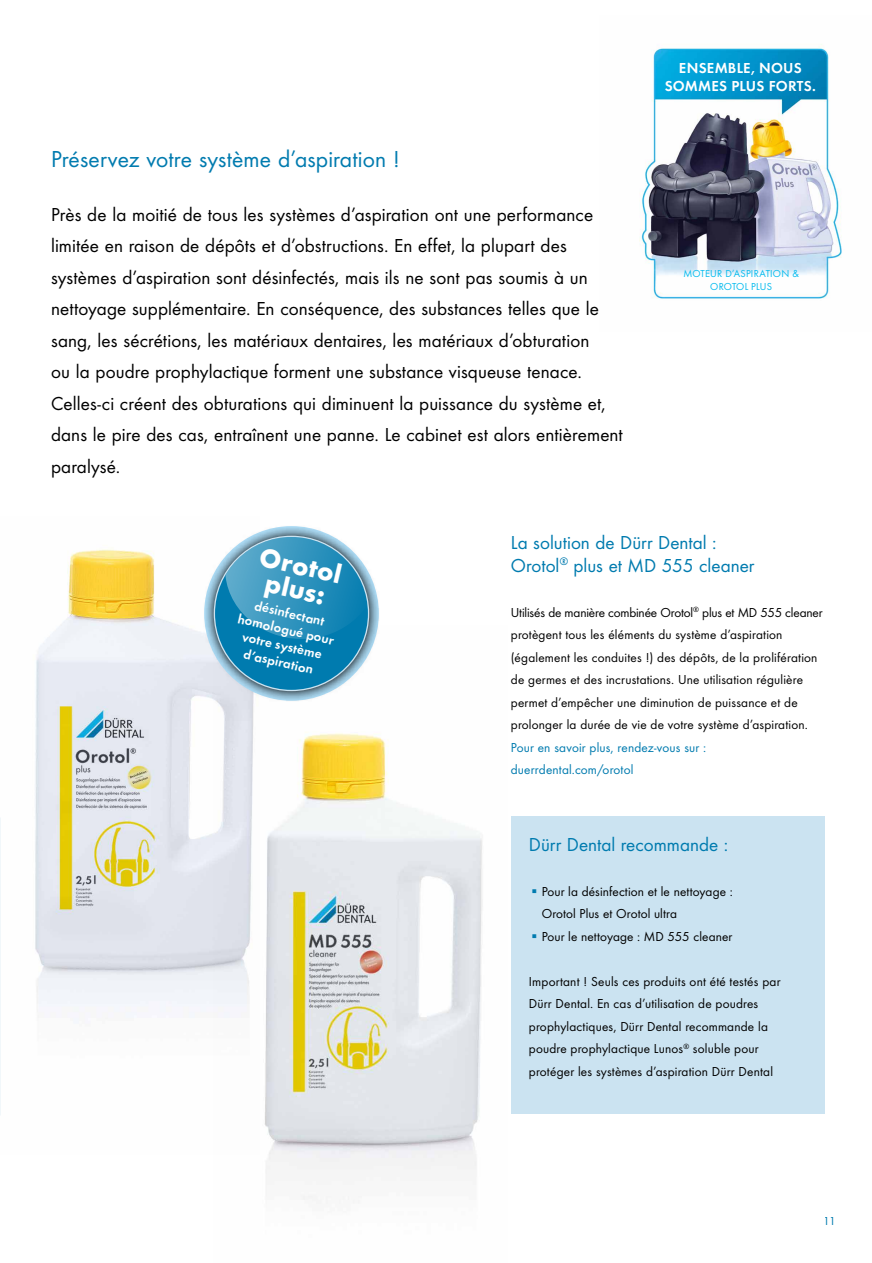
<style>
.page{position:relative;width:872px;height:1263px;background:#fff}
.page>*{position:absolute;margin:0;border:0;box-sizing:border-box;transform-origin:0 0}
.t1{font:700 27px/24px "Futura";color:#fff;text-align:center}
.t2{font:24px "Futura Boo";letter-spacing:.005em;color:#007baf}
.t3{font:19.5px/31.5px "Futura Boo";letter-spacing:.005em;color:#000}
.t4{font:19.5px/22.5px "Futura Boo";color:#007baf}
.t5{font:15px/18px "Futura Dem";letter-spacing:.015em;color:#fff;text-align:center}
.t6{font:13.5px/22.5px "Futura Boo";letter-spacing:.01em;color:#000}
.t7{font:13.5px/22.5px "Futura Boo";letter-spacing:.01em;color:#007baf}
.t8{font:13.5px/16.5px "Futura Dem";color:#fff;text-align:center}
.t9{font:12px "Futura Boo";color:#007baf}
.t10{font:10.5px/13.5px "Futura Boo";letter-spacing:.025em;color:#05bbee;text-align:center}
.s1{color:#007baf}
</style>
<div class="page">
<img style="left:265px;top:733px;width:218px;height:467px">
<img style="left:0;top:549px;width:254px;height:566px">
<div style="left:511px;top:816px;width:314px;height:298px;background:#cbe3f1"></div>
<svg style="left:202px;top:526px;width:177px;height:176px"></svg>
<div style="left:214px;top:536px;width:154px;height:154px;background:#007baf;border-radius:50%"></div>
<svg style="left:225px;top:537px;width:143px;height:102px"></svg>
<img style="left:639px;top:44px;width:203px;height:255px">
<h2 class="t2" style="left:51px;top:142px;width:350px">Préservez votre système d’aspiration !</h2>
<p class="t3" style="left:51px;top:197px;width:573px">Près de la moitié de tous les systèmes d’aspiration ont une performance limitée en raison de dépôts et d’obstructions. En effet, la plupart des systèmes d’aspiration sont désinfectés, mais ils ne sont pas soumis à un nettoyage supplémentaire. En conséquence, des substances telles que le sang, les sécrétions, les matériaux dentaires, les matériaux d’obturation<br>ou la poudre prophylactique forment une substance visqueuse tenace.<br>Celles-ci créent des obturations qui diminuent la puissance du système et, dans le pire des cas, entraînent une panne. Le cabinet est alors entièrement paralysé.</p>
<p class="t5" style="left:665px;top:58px;width:153px">ENSEMBLE, NOUS<br>SOMMES PLUS FORTS.</p>
<p class="t10" style="left:683px;top:266px;width:117px">MOTEUR D’ASPIRATION &amp;<br>OROTOL PLUS</p>
<h1 class="t1" style="left:263px;top:542px;width:85px;rotate:13deg">Orotol plus:</h1>
<p class="t8" style="left:244px;top:593px;width:100px;rotate:13deg">désinfectant homologué pour votre système d’aspiration</p>
<h3 class="t4" style="left:511px;top:530px;width:245px">La solution de Dürr Dental :<br>Orotol<sup>®</sup> plus et MD 555 cleaner</h3>
<p class="t6" style="left:511px;top:600px;width:313px">Utilisés de manière combinée Orotol<sup>®</sup> plus et MD 555 cleaner protègent tous les éléments du système d’aspiration (également les conduites !) des dépôts, de la prolifération de germes et des incrustations. Une utilisation régulière permet d’empêcher une diminution de puissance et de prolonger la durée de vie de votre système d’aspiration.</p>
<p class="t7" style="left:511px;top:735px;width:197px">Pour en savoir plus, rendez-vous sur : duerrdental.com/orotol</p>
<h3 class="t4" style="left:529px;top:832px;width:201px">Dürr Dental recommande :</h3>
<p class="t6" style="left:541px;top:879px;width:193px;text-indent:-13px"><span class="s1">▪</span>Pour la désinfection et le nettoyage :<br>Orotol Plus et Orotol ultra</p>
<p class="t6" style="left:529px;top:924px;width:205px"><span class="s1">▪</span>Pour le nettoyage : MD 555 cleaner</p>
<p class="t6" style="left:529px;top:969px;width:253px">Important ! Seuls ces produits ont été testés par Dürr Dental. En cas d’utilisation de poudres prophylactiques, Dürr Dental recommande la poudre prophylactique Lunos<sup>®</sup> soluble pour protéger les systèmes d’aspiration Dürr Dental</p>
<p class="t9" style="left:824px;top:1213px;width:13px">11</p>
</div>
